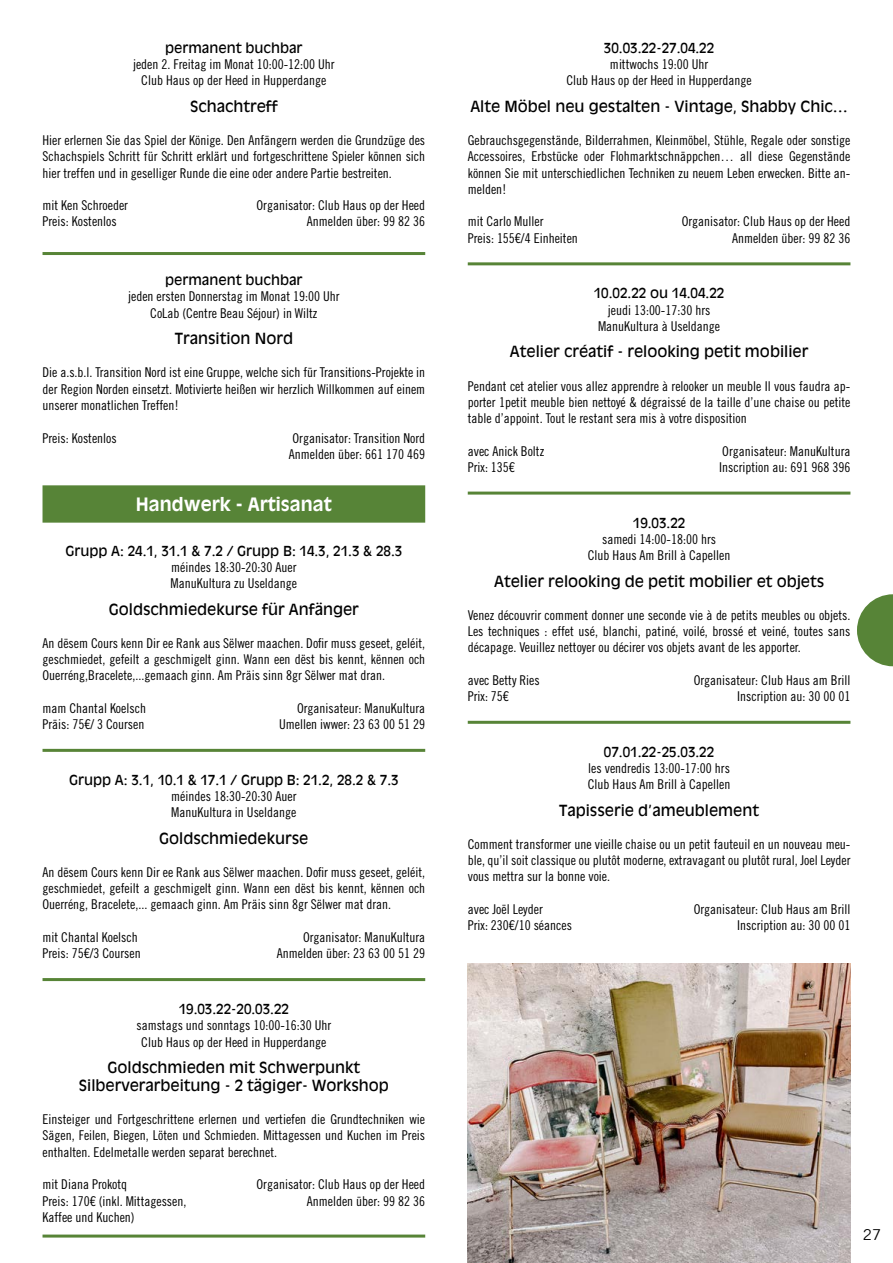
<style>
.page{position:relative;width:893px;height:1263px;background:#fff}
.page>*{position:absolute;margin:0;border:0;box-sizing:border-box;transform-origin:0 0}
.t1{font:700 18px "Antique Olive";color:#fff}
.t2{font:15px/18px "Antique Olive";color:#000;text-align:center}
.t3{font:15px "Trade Gothic LT Std";color:#000}
.t4{font:13.5px/16.2px "Trade Gothic LT Std Cn 18";color:#000}
.t5{font:13.5px "Antique Olive";color:#000}
</style>
<div class="page">
<div style="left:44px;top:487px;width:380px;height:34px;background:#578437"></div>
<div style="left:43px;top:485px;width:382px;height:38px;border:3px solid #578437"></div>
<hr style="left:43px;top:749px;width:382px;height:3px;background:#578437">
<hr style="left:43px;top:978px;width:382px;height:3px;background:#578437">
<hr style="left:468px;top:262px;width:382px;height:3px;background:#578437">
<hr style="left:468px;top:492px;width:382px;height:3px;background:#578437">
<hr style="left:468px;top:721px;width:382px;height:3px;background:#578437">
<hr style="left:43px;top:252px;width:382px;height:3px;background:#578437">
<hr style="left:43px;top:1234px;width:382px;height:3px;background:#578437">
<img style="left:468px;top:963px;width:382px;height:300px">
<svg style="left:857px;top:594px;width:36px;height:72px"></svg>
<p class="t5" style="left:165px;top:40px;width:139px">permanent buchbar</p>
<p class="t4" style="left:133px;top:56px;width:203px;text-align:center">jeden 2. Freitag im Monat 10:00-12:00 Uhr<br>Club Haus op der Heed in Hupperdange</p>
<p class="t2" style="left:190px;top:97px;width:89px">Schachtreff</p>
<p class="t4" style="left:43px;top:132px;width:384px;text-align:justify">Hier erlernen Sie das Spiel der Könige. Den Anfängern werden die Grundzüge des Schachspiels Schritt für Schritt erklärt und fortgeschrittene Spieler können sich hier treffen und in geselliger Runde die eine oder andere Partie bestreiten.</p>
<p class="t4" style="left:43px;top:197px;width:87px">mit Ken Schroeder<br>Preis: Kostenlos</p>
<p class="t4" style="left:257px;top:197px;width:170px;text-align:right">Organisator: Club Haus op der Heed<br>Anmelden über: 99 82 36</p>
<p class="t5" style="left:165px;top:272px;width:139px">permanent buchbar</p>
<p class="t4" style="left:128px;top:288px;width:213px;text-align:center">jeden ersten Donnerstag im Monat 19:00 Uhr<br>CoLab (Centre Beau Séjour) in Wiltz</p>
<p class="t2" style="left:175px;top:330px;width:120px">Transition Nord</p>
<p class="t4" style="left:43px;top:364px;width:384px;text-align:justify">Die a.s.b.l. Transition Nord ist eine Gruppe, welche sich für Transitions-Projekte in der Region Norden einsetzt. Motivierte heißen wir herzlich Willkommen auf einem unserer monatlichen Treffen!</p>
<p class="t4" style="left:43px;top:429px;width:76px">Preis: Kostenlos</p>
<p class="t4" style="left:289px;top:429px;width:138px">Organisator: Transition Nord<br>Anmelden über: 661 170 469</p>
<h1 class="t1" style="left:136px;top:493px;width:197px">Handwerk - Artisanat</h1>
<p class="t5" style="left:65px;top:543px;width:338px">Grupp A: 24.1, 31.1 &amp; 7.2 / Grupp B: 14.3, 21.3 &amp; 28.3</p>
<p class="t4" style="left:171px;top:559px;width:128px">méindes 18:30-20:30 Auer<br>ManuKultura zu Useldange</p>
<p class="t2" style="left:109px;top:600px;width:252px">Goldschmiedekurse für Anfänger</p>
<p class="t4" style="left:43px;top:635px;width:384px;text-align:justify">An dësem Cours kenn Dir ee Rank aus Sëlwer maachen. Dofir muss geseet, geléit, geschmiedet, gefeilt a geschmigelt ginn. Wann een dëst bis kennt, kënnen och Ouerréng,Bracelete,...gemaach ginn. Am Präis sinn 8gr Sëlwer mat dran.</p>
<p class="t4" style="left:43px;top:700px;width:105px">mam Chantal Koelsch<br>Präis: 75€/ 3 Coursen</p>
<p class="t4" style="left:279px;top:700px;width:148px;text-align:right">Organisateur: ManuKultura<br>Umellen iwwer: 23 63 00 51 29</p>
<p class="t5" style="left:69px;top:772px;width:331px">Grupp A: 3.1, 10.1 &amp; 17.1 / Grupp B: 21.2, 28.2 &amp; 7.3</p>
<p class="t4" style="left:171px;top:788px;width:127px">méindes 18:30-20:30 Auer<br>ManuKultura in Useldange</p>
<p class="t2" style="left:159px;top:829px;width:151px">Goldschmiedekurse</p>
<p class="t4" style="left:43px;top:864px;width:384px;text-align:justify">An dësem Cours kenn Dir ee Rank aus Sëlwer maachen. Dofir muss geseet, geléit, geschmiedet, gefeilt a geschmigelt ginn. Wann een dëst bis kennt, kënnen och Ouerréng, Bracelete,... gemaach ginn. Am Präis sinn 8gr Sëlwer mat dran.</p>
<p class="t4" style="left:43px;top:929px;width:100px">mit Chantal Koelsch<br>Preis: 75€/3 Coursen</p>
<p class="t4" style="left:277px;top:929px;width:150px;text-align:right">Organisator: ManuKultura<br>Anmelden über: 23 63 00 51 29</p>
<p class="t5" style="left:179px;top:1001px;width:112px">19.03.22-20.03.22</p>
<p class="t4" style="left:136px;top:1017px;width:196px;text-align:center">samstags und sonntags 10:00-16:30 Uhr<br>Club Haus op der Heed in Hupperdange</p>
<p class="t2" style="left:79px;top:1058px;width:312px">Goldschmieden mit Schwerpunkt<br>Silberverarbeitung - 2 tägiger- Workshop</p>
<p class="t4" style="left:43px;top:1111px;width:384px;text-align:justify">Einsteiger und Fortgeschrittene erlernen und vertiefen die Grundtechniken wie Sägen, Feilen, Biegen, Löten und Schmieden. Mittagessen und Kuchen im Preis enthalten. Edelmetalle werden separat berechnet.</p>
<p class="t4" style="left:43px;top:1176px;width:145px">mit Diana Prokotq<br>Preis: 170€ (inkl. Mittagessen,<br>Kaffee und Kuchen)</p>
<p class="t4" style="left:257px;top:1176px;width:170px;text-align:right">Organisator: Club Haus op der Heed<br>Anmelden über: 99 82 36</p>
<p class="t5" style="left:604px;top:40px;width:112px">30.03.22-27.04.22</p>
<p class="t4" style="left:566px;top:56px;width:187px;text-align:center">mittwochs 19:00 Uhr<br>Club Haus op der Heed in Hupperdange</p>
<p class="t2" style="left:470px;top:97px;width:379px">Alte Möbel neu gestalten - Vintage, Shabby Chic…</p>
<p class="t4" style="left:468px;top:132px;width:384px;text-align:justify">Gebrauchsgegenstände, Bilderrahmen, Kleinmöbel, Stühle, Regale oder sonstige Accessoires, Erbstücke oder Flohmarktschnäppchen… all diese Gegenstände können Sie mit unterschiedlichen Techniken zu neuem Leben erwecken. Bitte an&shy;melden!</p>
<p class="t4" style="left:468px;top:213px;width:112px">mit Carlo Muller<br>Preis: 155€/4 Einheiten</p>
<p class="t4" style="left:682px;top:213px;width:170px;text-align:right">Organisator: Club Haus op der Heed<br>Anmelden über: 99 82 36</p>
<p class="t5" style="left:594px;top:285px;width:132px">10.02.22 ou 14.04.22</p>
<p class="t4" style="left:598px;top:301px;width:124px;text-align:center">jeudi 13:00-17:30 hrs<br>ManuKultura à Useldange</p>
<p class="t2" style="left:510px;top:343px;width:300px">Atelier créatif - relooking petit mobilier</p>
<p class="t4" style="left:468px;top:377px;width:384px;text-align:justify">Pendant cet atelier vous allez apprendre à relooker un meuble Il vous faudra ap&shy;porter 1petit meuble bien nettoyé &amp; dégraissé de la taille d’une chaise ou petite table d’appoint. Tout le restant sera mis à votre disposition</p>
<p class="t4" style="left:468px;top:443px;width:78px">avec Anick Boltz<br>Prix: 135€</p>
<p class="t4" style="left:719px;top:443px;width:133px">Organisateur: ManuKultura<br>Inscription au: 691 968 396</p>
<p class="t5" style="left:633px;top:515px;width:54px">19.03.22</p>
<p class="t4" style="left:588px;top:531px;width:144px;text-align:center">samedi 14:00-18:00 hrs<br>Club Haus Am Brill à Capellen</p>
<p class="t2" style="left:494px;top:572px;width:332px">Atelier relooking de petit mobilier et objets</p>
<p class="t4" style="left:468px;top:607px;width:384px;text-align:justify">Venez découvrir comment donner une seconde vie à de petits meubles ou objets.<br>Les techniques : effet usé, blanchi, patiné, voilé, brossé et veiné, toutes sans décapage. Veuillez nettoyer ou décirer vos objets avant de les apporter.</p>
<p class="t4" style="left:468px;top:672px;width:73px">avec Betty Ries<br>Prix: 75€</p>
<p class="t4" style="left:694px;top:672px;width:158px;text-align:right">Organisateur: Club Haus am Brill<br>Inscription au: 30 00 01</p>
<p class="t5" style="left:604px;top:744px;width:112px">07.01.22-25.03.22</p>
<p class="t4" style="left:588px;top:760px;width:144px">les vendredis 13:00-17:00 hrs<br>Club Haus Am Brill à Capellen</p>
<p class="t2" style="left:559px;top:801px;width:202px">Tapisserie d’ameublement</p>
<p class="t4" style="left:468px;top:836px;width:384px;text-align:justify">Comment transformer une vieille chaise ou un petit fauteuil en un nouveau meu&shy;ble, qu’il soit classique ou plutôt moderne, extravagant ou plutôt rural, Joel Leyder vous mettra sur la bonne voie.</p>
<p class="t4" style="left:468px;top:901px;width:106px">avec Joël Leyder<br>Prix: 230€/10 séances</p>
<p class="t4" style="left:694px;top:901px;width:158px;text-align:right">Organisateur: Club Haus am Brill<br>Inscription au: 30 00 01</p>
<p class="t3" style="left:863px;top:1225px;width:20px">27</p>
</div>
